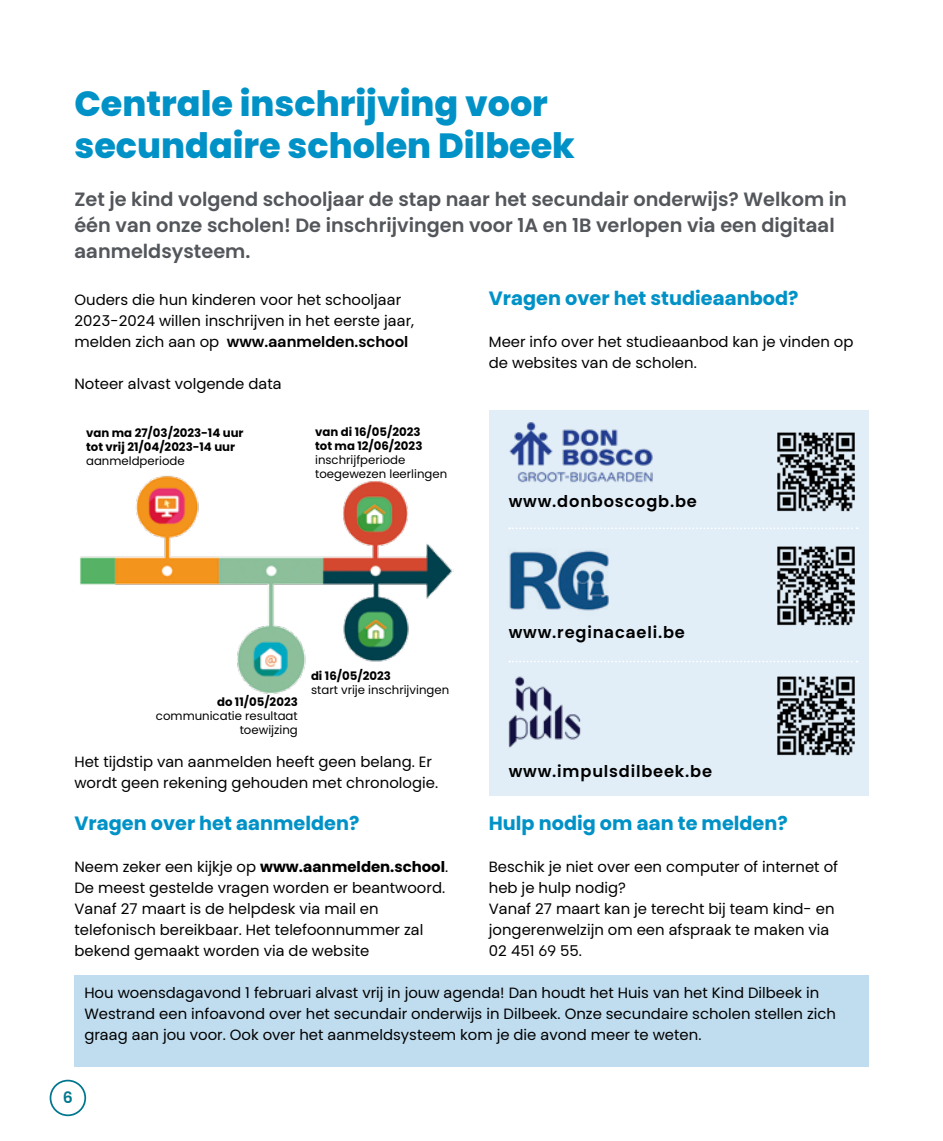
<style>
.page{position:relative;width:943px;height:1141px;background:#fff}
.page>*{position:absolute;margin:0;border:0;box-sizing:border-box;transform-origin:0 0}
.t1{font:800 35px/42px "Poppins";color:#0092c7}
.t2{font:600 19.25px/26.2px "Poppins";color:#53565a}
.t3{font:700 19.25px "Poppins";color:#0092c7}
.t4{font:600 16.28px "Poppins";letter-spacing:.05em;color:#000}
.t5{font:600 15.75px "Poppins";color:#00778e}
.t6{font:14.88px/21px "Poppins";color:#000}
.t7{font:11.72px/14px "Poppins";color:#000;text-align:right}
.t8{font:700 11.72px/14px "Poppins";color:#000}
.s1{font-weight:600}
.s2{font-weight:700}
</style>
<div class="page">
<div style="left:50px;top:1080px;width:36px;height:36px;border:2px solid #00778e;border-radius:50%"></div>
<div style="left:489px;top:410px;width:379px;height:386px;background:#e1eef8"></div>
<img style="left:80px;top:475px;width:374px;height:219px">
<img style="left:777px;top:432px;width:78px;height:80px">
<img style="left:509px;top:422px;width:144px;height:61px">
<img style="left:777px;top:546px;width:78px;height:80px">
<img style="left:509px;top:550px;width:100px;height:61px">
<img style="left:777px;top:676px;width:78px;height:80px">
<img style="left:508px;top:676px;width:73px;height:72px">
<div style="left:74px;top:976px;width:794px;height:91px;background:#c0ddf0"></div>
<svg style="left:509px;top:527px;width:348px;height:2px"></svg>
<svg style="left:509px;top:661px;width:348px;height:1px"></svg>
<h1 class="t1" style="left:74px;top:83px;width:502px">Centrale inschrijving voor secundaire scholen Dilbeek</h1>
<p class="t2" style="left:74px;top:186px;width:774px">Zet je kind volgend schooljaar de stap naar het secundair onderwijs? Welkom in één van onze scholen! De inschrijvingen voor 1A en 1B verlopen via een digitaal aanmeldsysteem.</p>
<p class="t6" style="left:74px;top:290px;width:341px">Ouders die hun kinderen voor het schooljaar<br>2023-2024 willen inschrijven in het eerste jaar, melden zich aan op <span class="s1">www.aanmelden.school</span></p>
<p class="t6" style="left:74px;top:374px;width:209px">Noteer alvast volgende data</p>
<p class="t8" style="left:86px;top:425px;width:159px">van ma 27/03/2023-14 uur tot vrij 21/04/2023-14 uur</p>
<p class="t7" style="left:86px;top:454px;width:100px">aanmeldperiode</p>
<p class="t8" style="left:315px;top:425px;width:109px">van di 16/05/2023 tot ma 12/06/2023</p>
<p class="t7" style="left:315px;top:453px;width:134px;text-align:left">inschrijfperiode toegewezen leerlingen</p>
<p class="t3" style="left:489px;top:288px;width:311px">Vragen over het studieaanbod?</p>
<p class="t6" style="left:489px;top:332px;width:366px">Meer info over het studieaanbod kan je vinden op de websites van de scholen.</p>
<p class="t4" style="left:508px;top:492px;width:190px">www.donboscogb.be</p>
<p class="t8" style="left:217px;top:695px;width:82px">do 11/05/2023</p>
<p class="t7" style="left:156px;top:709px;width:143px">communicatie resultaat toewijzing</p>
<p class="t8" style="left:311px;top:669px;width:81px">di 16/05/2023</p>
<p class="t7" style="left:311px;top:683px;width:140px">start vrije inschrijvingen</p>
<p class="t6" style="left:74px;top:752px;width:365px">Het tijdstip van aanmelden heeft geen belang. Er wordt geen rekening gehouden met chronologie.</p>
<p class="t3" style="left:74px;top:813px;width:286px">Vragen over het aanmelden?</p>
<p class="t6" style="left:74px;top:857px;width:375px">Neem zeker een kijkje op <span class="s2">www.aanmelden.school</span>.<br>De meest gestelde vragen worden er beantwoord.<br>Vanaf 27 maart is de helpdesk via mail en telefonisch bereikbaar. Het telefoonnummer zal bekend gemaakt worden via de website</p>
<p class="t4" style="left:508px;top:623px;width:178px">www.reginacaeli.be</p>
<p class="t4" style="left:508px;top:761px;width:205px">www.impulsdilbeek.be</p>
<p class="t3" style="left:489px;top:813px;width:300px">Hulp nodig om aan te melden?</p>
<p class="t6" style="left:489px;top:857px;width:351px">Beschik je niet over een computer of internet of heb je hulp nodig?<br>Vanaf 27 maart kan je terecht bij team kind- en jongerenwelzijn om een afspraak te maken via 02 451 69 55.</p>
<p class="t6" style="left:84px;top:983px;width:753px">Hou woensdagavond 1 februari alvast vrij in jouw agenda! Dan houdt het Huis van het Kind Dilbeek in<br>Westrand een infoavond over het secundair onderwijs in Dilbeek. Onze secundaire scholen stellen zich graag aan jou voor. Ook over het aanmeldsysteem kom je die avond meer te weten.</p>
<p class="t5" style="left:63px;top:1088px;width:12px">6</p>
</div>
